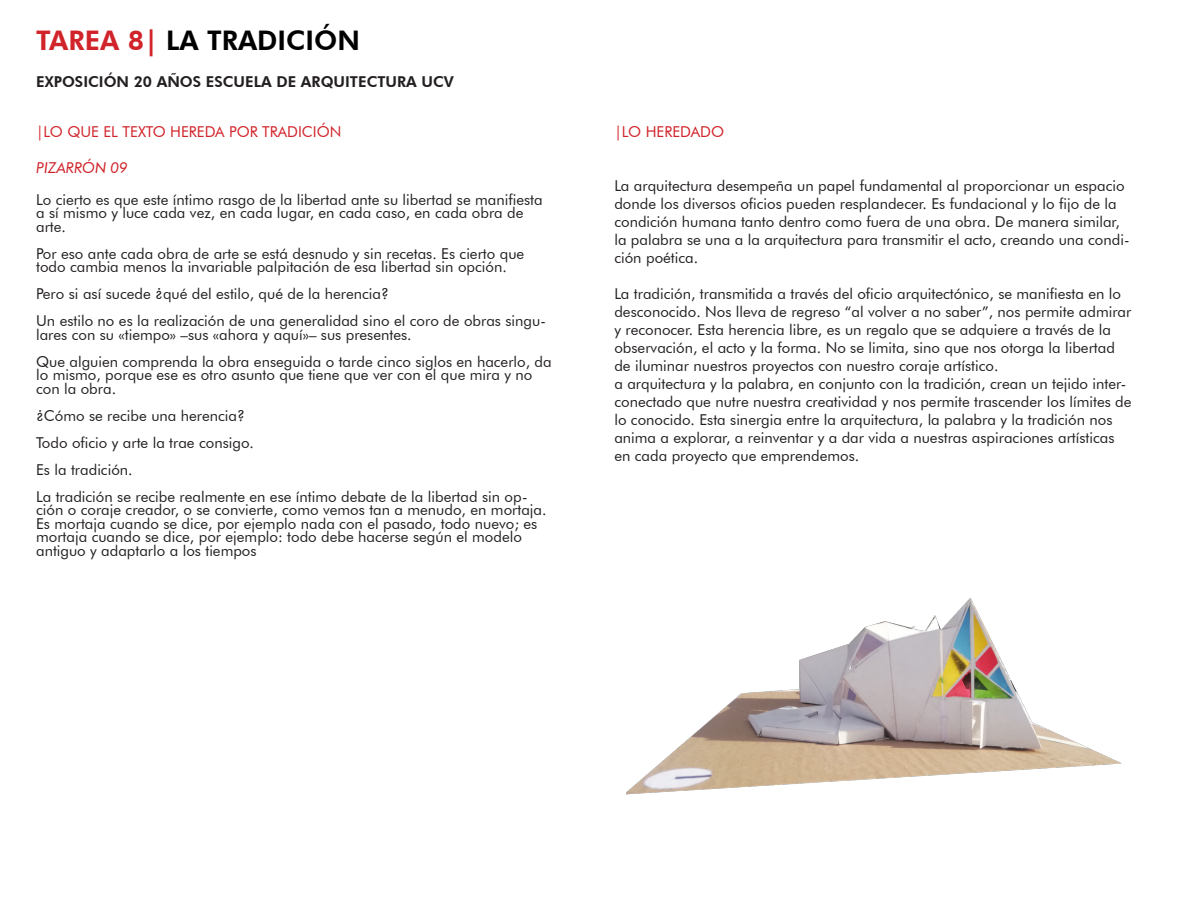
<style>
.page{position:relative;width:1188px;height:918px;background:#fff}
.page>*{position:absolute;margin:0;border:0;box-sizing:border-box;transform-origin:0 0}
.t1{font:800 27px "Futura BT";color:#000}
.t2{font:15px/18px "Futura BT";color:#231f20}
.t3{font:15px "Futura BT";color:#d1232a}
.t4{font:800 15px "Futura BT";color:#231f20}
.t5{font:italic 15px "Futura BT";color:#d1232a}
.s1{color:#d1232a}
</style>
<div class="page">
<img style="left:626px;top:597px;width:496px;height:198px">
<p class="t1" style="left:36px;top:24px;width:325px"><span class="s1">TAREA 8|</span> LA TRADICIÓN</p>
<p class="t4" style="left:36px;top:72px;width:419px">EXPOSICIÓN 20 AÑOS ESCUELA DE ARQUITECTURA UCV</p>
<p class="t3" style="left:36px;top:123px;width:307px">|LO QUE EL TEXTO HEREDA POR TRADICIÓN</p>
<p class="t5" style="left:36px;top:159px;width:93px">PIZARRÓN 09</p>
<p class="t2" style="left:36px;top:193px;width:508px;line-height:13.5px">Lo cierto es que este íntimo rasgo de la libertad ante su libertad se manifiesta a sí mismo y luce cada vez, en cada lugar, en cada caso, en cada obra de arte.</p>
<p class="t2" style="left:36px;top:247px;width:490px;line-height:13.5px">Por eso ante cada obra de arte se está desnudo y sin recetas. Es cierto que todo cambia menos la invariable palpitación de esa libertad sin opción.</p>
<p class="t2" style="left:36px;top:285px;width:354px">Pero si así sucede ¿qué del estilo, qué de la herencia?</p>
<p class="t2" style="left:36px;top:314px;width:511px;line-height:13.5px">Un estilo no es la realización de una generalidad sino el coro de obras singu&shy;lares con su «tiempo» –sus «ahora y aquí»– sus presentes.</p>
<p class="t2" style="left:36px;top:355px;width:517px;line-height:13.5px">Que alguien comprenda la obra enseguida o tarde cinco siglos en hacerlo, da lo mismo, porque ese es otro asunto que tiene que ver con el que mira y no con la obra.</p>
<p class="t2" style="left:36px;top:406px;width:210px">¿Cómo se recibe una herencia?</p>
<p class="t2" style="left:36px;top:433px;width:219px">Todo oficio y arte la trae consigo.</p>
<p class="t2" style="left:36px;top:460px;width:98px">Es la tradición.</p>
<p class="t2" style="left:36px;top:490px;width:512px;line-height:13.5px">La tradición se recibe realmente en ese íntimo debate de la libertad sin op&shy;ción o coraje creador, o se convierte, como vemos tan a menudo, en mortaja.<br>Es mortaja cuando se dice, por ejemplo nada con el pasado, todo nuevo; es mortaja cuando se dice, por ejemplo: todo debe hacerse según el modelo antiguo y adaptarlo a los tiempos</p>
<p class="t3" style="left:614px;top:123px;width:111px">|LO HEREDADO</p>
<p class="t2" style="left:614px;top:177px;width:517px">La arquitectura desempeña un papel fundamental al proporcionar un espacio donde los diversos oficios pueden resplandecer. Es fundacional y lo fijo de la condición humana tanto dentro como fuera de una obra. De manera similar, la palabra se una a la arquitectura para transmitir el acto, creando una condi&shy;ción poética.</p>
<p class="t2" style="left:614px;top:285px;width:519px">La tradición, transmitida a través del oficio arquitectónico, se manifiesta en lo desconocido. Nos lleva de regreso “al volver a no saber”, nos permite admirar y reconocer. Esta herencia libre, es un regalo que se adquiere a través de la observación, el acto y la forma. No se limita, sino que nos otorga la libertad de iluminar nuestros proyectos con nuestro coraje artístico.</p>
<p class="t2" style="left:614px;top:375px;width:519px">a arquitectura y la palabra, en conjunto con la tradición, crean un tejido inter&shy;conectado que nutre nuestra creatividad y nos permite trascender los límites de lo conocido. Esta sinergia entre la arquitectura, la palabra y la tradición nos anima a explorar, a reinventar y a dar vida a nuestras aspiraciones artísticas en cada proyecto que emprendemos.</p>
</div>
